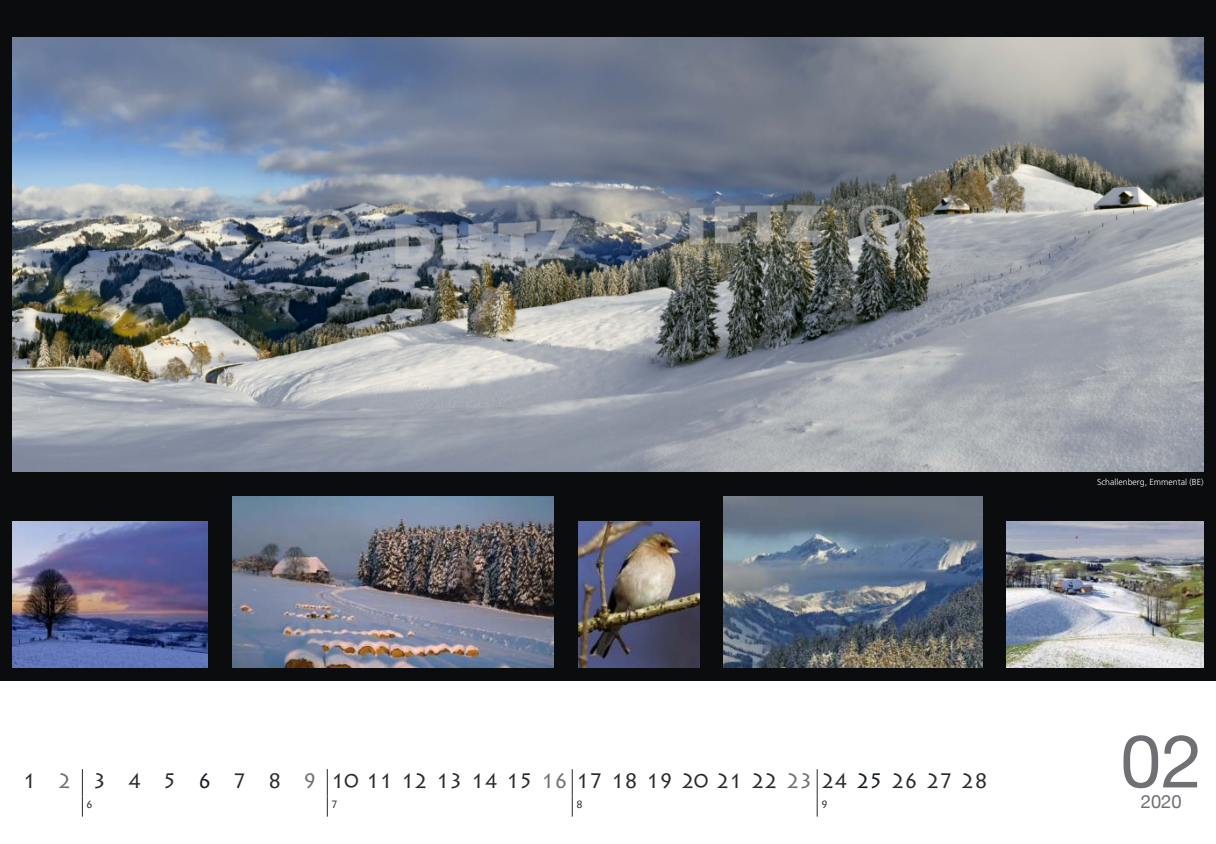
<style>
.page{position:relative;width:1216px;height:844px;background:#fff}
.page>*{position:absolute;margin:0;border:0;box-sizing:border-box;transform-origin:0 0}
.t1{font:73.5px "Helvetica Neue";color:#6f7073}
.t2{font:20.82px "Lithos Pro";letter-spacing:-.075em;color:#2b2829}
.t3{font:18.38px "Helvetica Neue";color:#6f7073}
.t4{font:10.5px "Lithos Pro";color:#2b2829}
.t5{font:300 8.75px "Frutiger LT";color:#fff}
.s1{color:#6f7073}
.s2{color:#161a25}
.s3{font-size:20.65px}
</style>
<div class="page">
<div style="left:0;top:0;width:1215px;height:680px;background:#0a0c0d"></div>
<img style="left:12px;top:37px;width:1191px;height:434px">
<img style="left:12px;top:521px;width:195px;height:146px">
<img style="left:578px;top:521px;width:121px;height:146px">
<img style="left:232px;top:496px;width:321px;height:171px">
<img style="left:723px;top:496px;width:259px;height:171px">
<img style="left:1006px;top:521px;width:197px;height:146px">
<svg style="left:327px;top:769px;width:1px;height:47px"></svg>
<svg style="left:572px;top:769px;width:1px;height:47px"></svg>
<svg style="left:817px;top:769px;width:1px;height:47px"></svg>
<svg style="left:82px;top:769px;width:1px;height:47px"></svg>
<p class="t2" style="left:23px;top:768px;width:967px">1 <span class="s1">2</span> 3 4 5 <span class="s2">6</span> <span class="s3">7</span> 8 <span class="s1">9</span> 10111213<span class="s3">14</span>15<span class="s1">16</span>17181920<span class="s3">21</span>22<span class="s1">23</span>24<span class="s2">25</span>262728</p>
<p class="t4" style="left:86px;top:797px;width:9px">6</p>
<p class="t4" style="left:331px;top:797px;width:9px">7</p>
<p class="t4" style="left:575px;top:797px;width:9px">8</p>
<p class="t4" style="left:820px;top:797px;width:9px">9</p>
<p class="t5" style="left:1096px;top:478px;width:108px">Schallenberg, Emmental (BE)</p>
<h1 class="t1" style="left:1120px;top:717px;width:83px">02</h1>
<p class="t3" style="left:1140px;top:790px;width:42px">2020</p>
</div>
